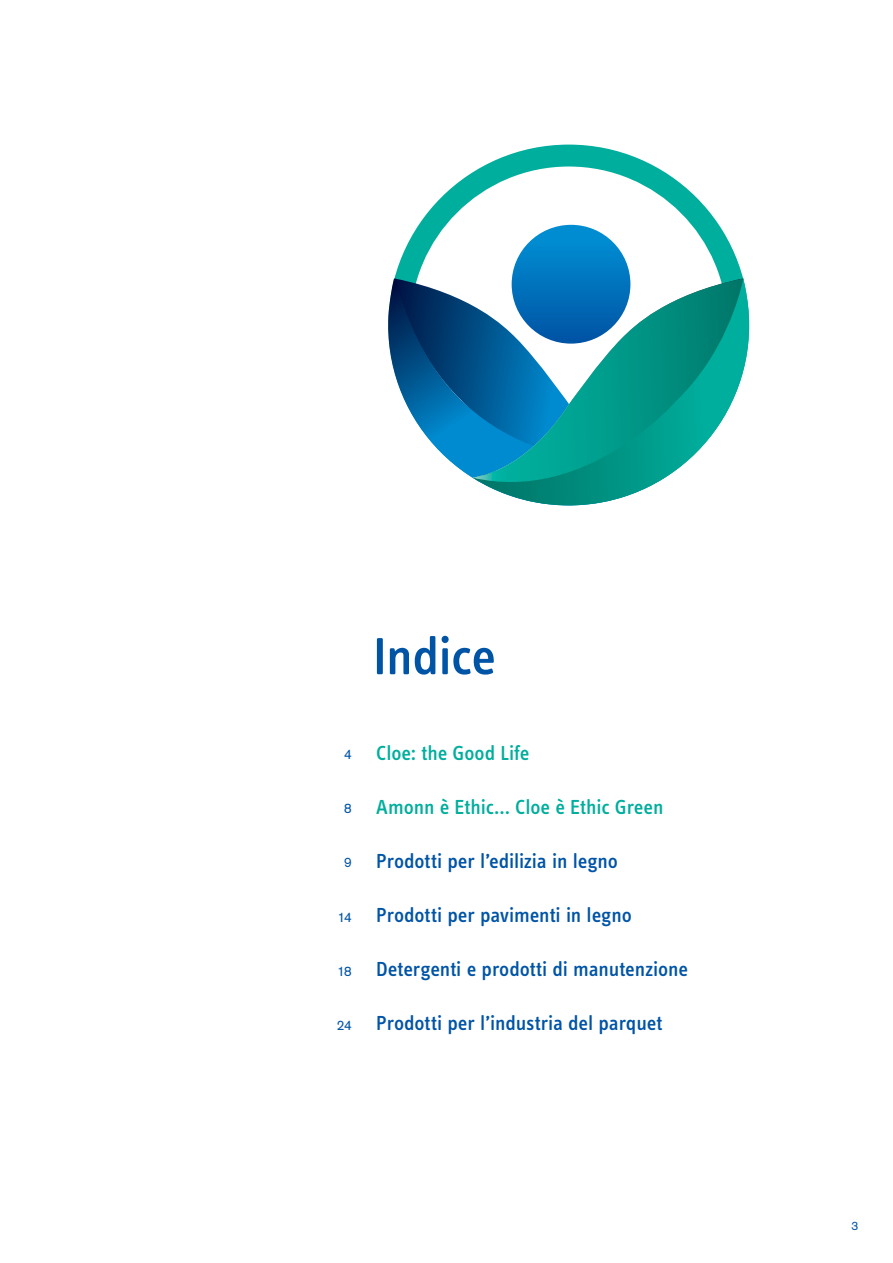
<style>
.page{position:relative;width:893px;height:1263px;background:#fff}
.page>*{position:absolute;margin:0;border:0;box-sizing:border-box;transform-origin:0 0}
.t1{font:500 54px "Info Text Pro";letter-spacing:-.015em;color:#0054a6}
.t2{font:500 21px "Info Text Pro";letter-spacing:-.005em;color:#0054a6}
.t3{font:500 21px "Info Text Pro";letter-spacing:-.005em;color:#00ae9d}
.t4{font:13.5px "Akzidenz Grotesk";color:#0054a6}
.t5{font:12px "Akzidenz Grotesk";color:#0054a6}
</style>
<div class="page">
<svg style="left:394px;top:145px;width:349px;height:133px"></svg>
<div style="left:512px;top:225px;width:118px;height:119px;background:#0083ca;border-radius:59px"></div>
<svg style="left:388px;top:278px;width:84px;height:200px"></svg>
<svg style="left:546px;top:278px;width:204px;height:228px"></svg>
<svg style="left:472px;top:278px;width:271px;height:226px"></svg>
<h1 class="t1" style="left:373px;top:624px;width:125px">Indice</h1>
<p class="t4" style="left:344px;top:746px;width:9px">4</p>
<p class="t4" style="left:344px;top:801px;width:9px">8</p>
<p class="t4" style="left:344px;top:855px;width:9px">9</p>
<p class="t4" style="left:337px;top:909px;width:16px">14</p>
<p class="t4" style="left:337px;top:963px;width:16px">18</p>
<p class="t4" style="left:337px;top:1017px;width:16px">24</p>
<p class="t3" style="left:376px;top:741px;width:155px">Cloe: the Good Life</p>
<p class="t3" style="left:376px;top:795px;width:289px">Amonn è Ethic... Cloe è Ethic Green</p>
<p class="t2" style="left:376px;top:849px;width:243px">Prodotti per l’edilizia in legno</p>
<p class="t2" style="left:376px;top:903px;width:257px">Prodotti per pavimenti in legno</p>
<p class="t2" style="left:376px;top:957px;width:313px">Detergenti e prodotti di manutenzione</p>
<p class="t2" style="left:376px;top:1011px;width:288px">Prodotti per l’industria del parquet</p>
<p class="t5" style="left:852px;top:1218px;width:8px">3</p>
</div>
